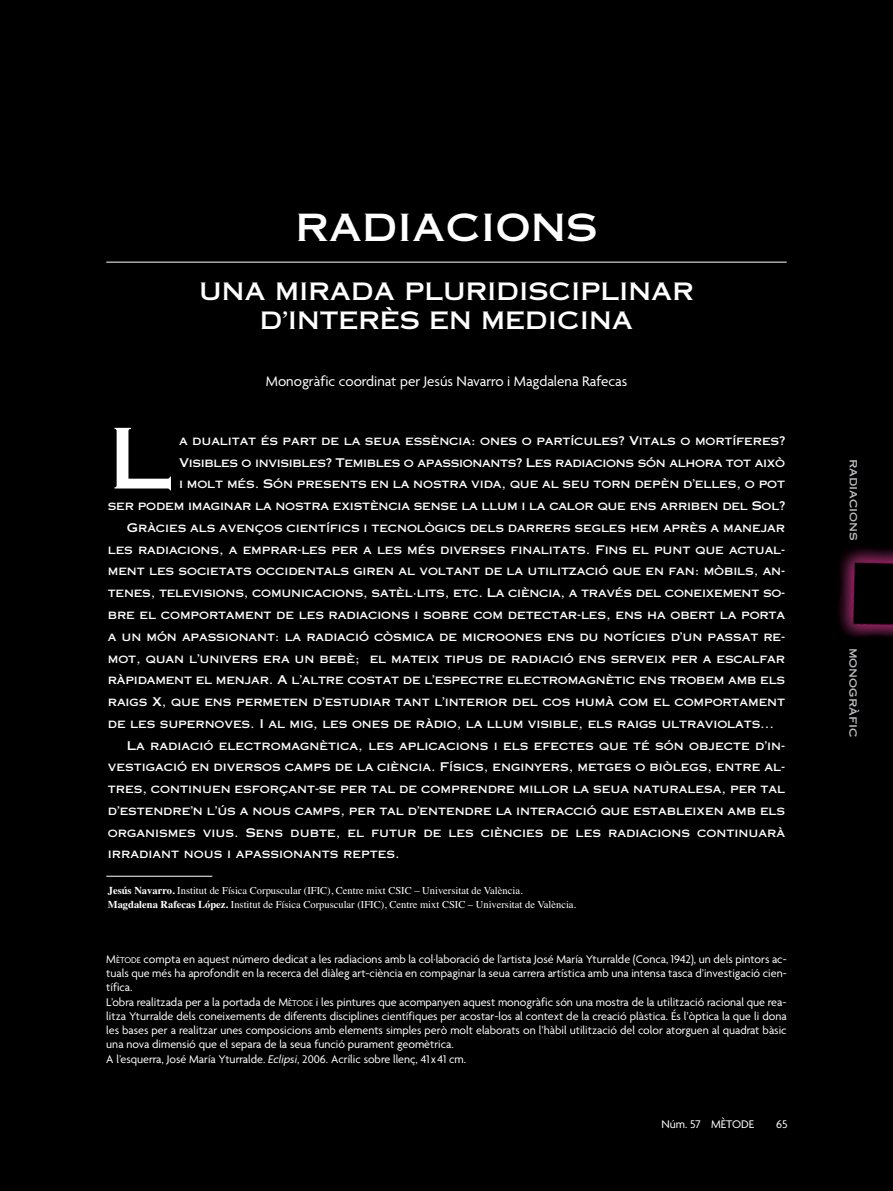
<style>
.page{position:relative;width:893px;height:1191px;background:#000}
.page>*{position:absolute;margin:0;border:0;box-sizing:border-box;transform-origin:0 0}
.t1{font:83.25px "Copperplate Thirty One AB";color:#fff}
.t2{font:37.5px "Copperplate Thirty One AB";color:#fff}
.t3{font:24px/28.8px "Copperplate Thirty One AB";color:#fff;text-align:center}
.t4{font:15px "Agenda";color:#fff}
.t5{font:12px "Copperplate Thirty One AB";letter-spacing:-.01em;color:#fff}
.t6{font:12px/14.2px "Agenda";color:#fff}
.t7{font:12px "Copperplate Thirty One AB";letter-spacing:-.03em;color:#fff}
.t8{font:12px "Copperplate Thirty One AB";color:#bcbdc0}
.t9{font:10.5px/13.5px "Times";color:#fff}
.s1{font-weight:700}
.s2{font-size:9px}
.s3{font-style:italic}
</style>
<div class="page">
<hr style="left:106px;top:262px;width:681px;height:1px;background:#fff">
<img style="left:816px;top:522px;width:77px;height:139px">
<hr style="left:106px;top:876px;width:106px;height:1px;background:#fff">
<h2 class="t2" style="left:295px;top:206px;width:303px">RADIACIONS</h2>
<h3 class="t3" style="left:199px;top:277px;width:496px">UNA MIRADA PLURIDISCIPLINAR<br>D’INTERÈS EN MEDICINA</h3>
<p class="t4" style="left:266px;top:375px;width:363px">Monogràfic coordinat per Jesús Navarro i Magdalena Rafecas</p>
<h1 class="t1" style="left:108px;top:411px;width:66px">L</h1>
<p class="t5" style="left:179px;top:434px;width:608px">a dualitat és part de la seua essència: ones o partícules? Vitals o mortíferes?</p>
<p class="t7" style="left:179px;top:455px;width:608px">Visibles o invisibles? Temibles o apassionants? Les radiacions són alhora tot això</p>
<p class="t5" style="left:179px;top:477px;width:608px">i molt més. Són presents en la nostra vida, que al seu torn depèn d’elles, o pot</p>
<p class="t5" style="left:108px;top:499px;width:679px">ser podem imaginar la nostra existència sense la llum i la calor que ens arriben del Sol?</p>
<p class="t5" style="left:127px;top:521px;width:660px">Gràcies als avenços científics i tecnològics dels darrers segles hem après a manejar</p>
<p class="t5" style="left:108px;top:542px;width:679px">les radiacions, a emprar-les per a les més diverses finalitats. Fins el punt que actual-</p>
<p class="t5" style="left:108px;top:564px;width:679px">ment les societats occidentals giren al voltant de la utilització que en fan: mòbils, an-</p>
<p class="t5" style="left:108px;top:586px;width:679px">tenes, televisions, comunicacions, satèl·lits, etc. La ciència, a través del coneixement so-</p>
<p class="t5" style="left:108px;top:608px;width:679px">bre el comportament de les radiacions i sobre com detectar-les, ens ha obert la porta</p>
<p class="t5" style="left:108px;top:629px;width:679px">a un món apassionant: la radiació còsmica de microones ens du notícies d’un passat re-</p>
<p class="t5" style="left:108px;top:651px;width:679px">mot, quan l’univers era un bebè; el mateix tipus de radiació ens serveix per a escalfar</p>
<p class="t5" style="left:108px;top:673px;width:679px">ràpidament el menjar. A l’altre costat de l’espectre electromagnètic ens trobem amb els</p>
<p class="t5" style="left:108px;top:695px;width:679px">raigs X, que ens permeten d’estudiar tant l’interior del cos humà com el comportament</p>
<p class="t5" style="left:108px;top:716px;width:668px">de les supernoves. I al mig, les ones de ràdio, la llum visible, els raigs ultraviolats...</p>
<p class="t5" style="left:127px;top:738px;width:660px">La radiació electromagnètica, les aplicacions i els efectes que té són objecte d’in-</p>
<p class="t5" style="left:108px;top:760px;width:679px">vestigació en diversos camps de la ciència. Físics, enginyers, metges o biòlegs, entre al-</p>
<p class="t5" style="left:108px;top:782px;width:679px">tres, continuen esforçant-se per tal de comprendre millor la seua naturalesa, per tal</p>
<p class="t5" style="left:108px;top:803px;width:679px">d’estendre’n l’ús a nous camps, per tal d’entendre la interacció que estableixen amb els</p>
<p class="t5" style="left:108px;top:825px;width:679px">organismes vius. Sens dubte, el futur de les ciències de les radiacions continuarà</p>
<p class="t5" style="left:108px;top:847px;width:293px">irradiant nous i apassionants reptes.</p>
<p class="t9" style="left:108px;top:884px;width:470px"><span class="s1">Jesús Navarro.</span> Institut de Física Corpuscular (IFIC), Centre mixt CSIC – Universitat de València.<br><span class="s1">Magdalena Rafecas López.</span> Institut de Física Corpuscular (IFIC), Centre mixt CSIC – Universitat de València.</p>
<p class="t6" style="left:106px;top:952px;width:682px">M<span class="s2">ÈTODE</span> compta en aquest número dedicat a les radiacions amb la col·laboració de l’artista José María Yturralde (Conca, 1942), un dels pintors ac&shy;tuals que més ha aprofondit en la recerca del diàleg art-ciència en compaginar la seua carrera artística amb una intensa tasca d’investigació cien&shy;tífica.<br>L’obra realitzada per a la portada de M<span class="s2">ÈTODE</span> i les pintures que acompanyen aquest monogràfic són una mostra de la utilització racional que rea - litza Yturralde dels coneixements de diferents disciplines científiques per acostar-los al context de la creació plàstica. És l’òptica la que li dona les bases per a realitzar unes composicions amb elements simples però molt elaborats on l’hàbil utilització del color atorguen al quadrat bàsic una nova dimensió que el separa de la seua funció purament geomètrica.<br>A l’esquerra, José María Yturralde. <span class="s3">Eclipsi</span>, 2006. Acrílic sobre llenç, 41x41 cm.</p>
<p class="t6" style="left:661px;top:1118px;width:94px">Núm. 57 MÈTODE</p>
<p class="t6" style="left:776px;top:1118px;width:13px">65</p>
<p class="t8" style="left:861px;top:459px;width:83px;rotate:90deg">radiacions</p>
<p class="t8" style="left:861px;top:647px;width:91px;rotate:90deg">monogràfic</p>
</div>
